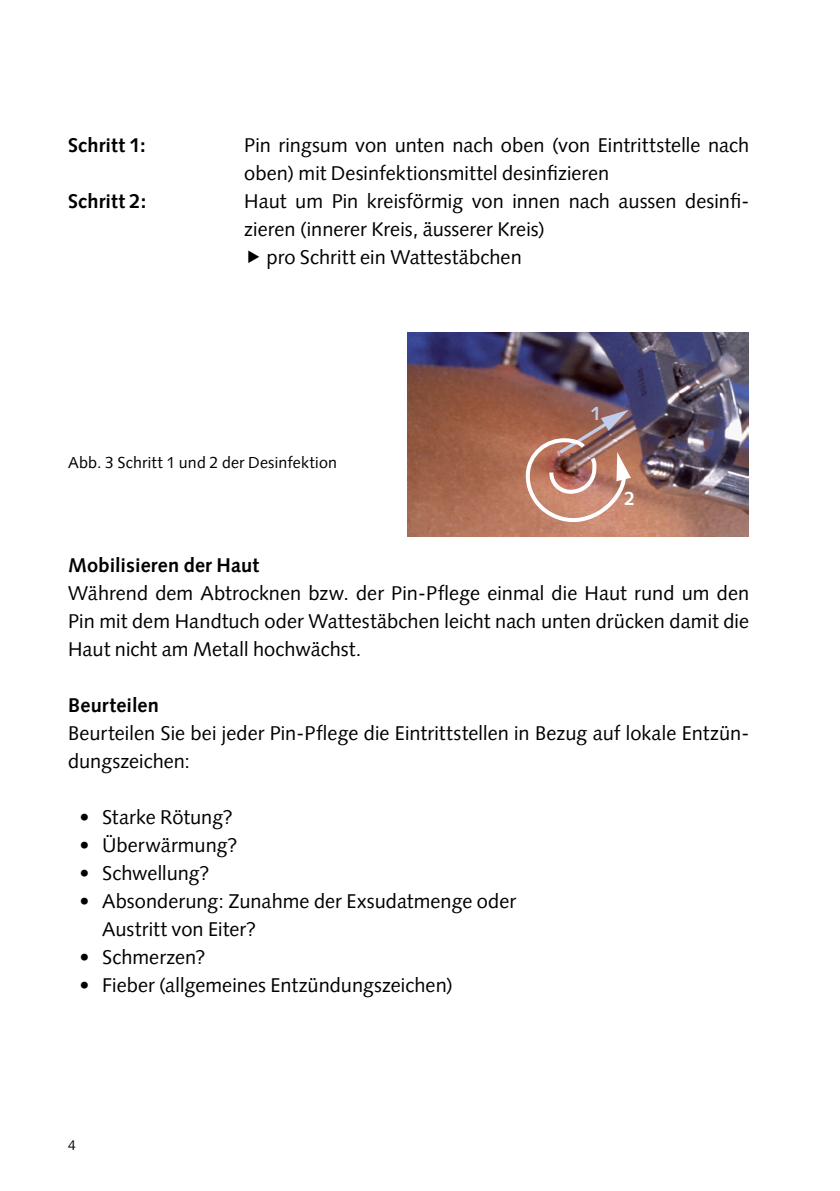
<style>
.page{position:relative;width:840px;height:1191px;background:#fff}
.page>*{position:absolute;margin:0;border:0;box-sizing:border-box;transform-origin:0 0}
.t1{font:20px/28px "Syntax LT Pro";color:#000}
.t2{font:700 20px "Syntax LT Pro";letter-spacing:.01em;color:#000}
.t3{font:700 19.2px "Syntax";color:#c1ceeb}
.t4{font:700 19.2px "Syntax";color:#fff}
.t5{font:16px "Syntax LT Pro";letter-spacing:.01em;color:#000}
.t6{font:14px "Syntax LT Pro";color:#000}
</style>
<div class="page">
<img style="left:407px;top:332px;width:340px;height:204px">
<img style="left:524px;top:410px;width:106px;height:112px">
<p class="t2" style="left:68px;top:133px;width:79px">Schritt 1:</p>
<p class="t1" style="left:244px;top:131px;width:506px">Pin ringsum von unten nach oben (von Eintrittstelle nach oben) mit Desinfektionsmittel desinfizieren</p>
<p class="t2" style="left:68px;top:189px;width:80px">Schritt 2:</p>
<p class="t1" style="left:244px;top:187px;width:506px">Haut um Pin kreisförmig von innen nach aussen desinfi-</p>
<p class="t1" style="left:244px;top:215px;width:302px">zieren (innerer Kreis, äusserer Kreis)</p>
<p class="t1" style="left:266px;top:243px;width:256px">pro Schritt ein Wattestäbchen</p>
<p class="t5" style="left:68px;top:453px;width:270px">Abb. 3 Schritt 1 und 2 der Desinfektion</p>
<p class="t3" style="left:590px;top:403px;width:12px">1</p>
<p class="t4" style="left:624px;top:487px;width:12px">2</p>
<p class="t2" style="left:68px;top:553px;width:192px">Mobilisieren der Haut</p>
<p class="t1" style="left:68px;top:579px;width:682px;text-align:justify">Während dem Abtrocknen bzw. der Pin-Pflege einmal die Haut rund um den Pin mit dem Handtuch oder Wattestäbchen leicht nach unten drücken damit die Haut nicht am Metall hochwächst.</p>
<p class="t2" style="left:68px;top:693px;width:92px">Beurteilen</p>
<p class="t1" style="left:68px;top:719px;width:682px">Beurteilen Sie bei jeder Pin-Pflege die Eintrittstellen in Bezug auf lokale Entzün&shy;dungszeichen:</p>
<p class="t1" style="left:79px;top:803px;width:155px">• Starke Rötung?</p>
<p class="t1" style="left:79px;top:831px;width:159px">• Überwärmung?</p>
<p class="t1" style="left:79px;top:859px;width:131px">• Schwellung?</p>
<p class="t1" style="left:102px;top:887px;width:415px;text-indent:-23px">• Absonderung: Zunahme der Exsudatmenge oder<br>Austritt von Eiter?</p>
<p class="t1" style="left:79px;top:943px;width:127px">• Schmerzen?</p>
<p class="t1" style="left:79px;top:971px;width:375px">• Fieber (allgemeines Entzündungszeichen)</p>
<p class="t6" style="left:68px;top:1136px;width:9px">4</p>
</div>
